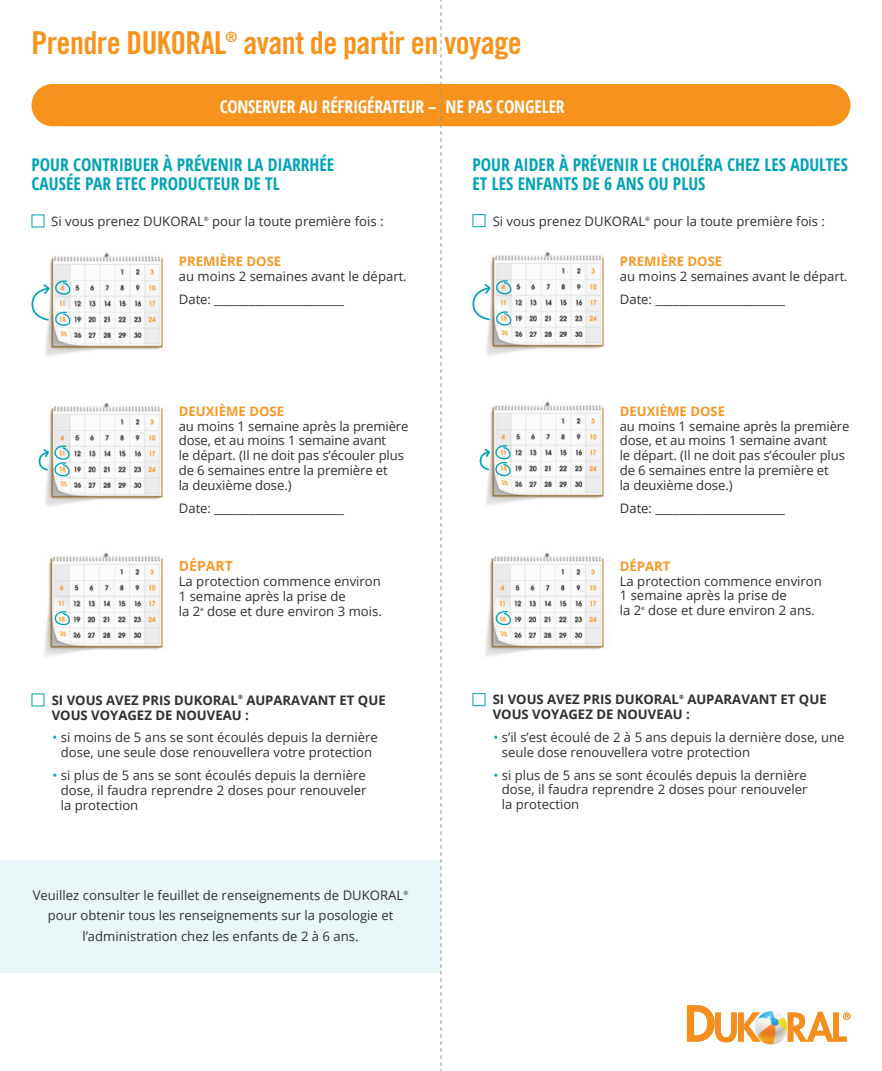
<style>
.page{position:relative;width:882px;height:1071px;background:#fff}
.page>*{position:absolute;margin:0;border:0;box-sizing:border-box;transform-origin:0 0}
.t1{font:31.5px "Trade Gothic LT Std Bd Cn 20";letter-spacing:-.02em;color:#f7931d}
.t2{font:700 condensed 17.5px/19.2px "Open Sans";color:#00a3b6}
.t3{font:700 condensed 17.5px "Open Sans";letter-spacing:-.015em;color:#fff}
.t4{font:700 14px "Open Sans";color:#f79827}
.t5{font:13.12px/14.9px "Open Sans";color:#312f30}
.t6{font:700 13.12px/14.9px "Open Sans";color:#312f30}
.t7{font:700 13.12px "Open Sans";color:#f79827}
.t8{font:5.95px "Open Sans";color:#312f30}
.t9{font:700 5.95px "Open Sans";color:#312f30}
.s1{color:#00a6b8}
</style>
<div class="page">
<img style="left:760px;top:1011px;width:28px;height:34px">
<div style="left:32px;top:84px;width:818px;height:42px;background:#f7931d;border-radius:21px"></div>
<img style="left:44px;top:553px;width:119px;height:104px">
<svg style="left:51px;top:610px;width:23px;height:17px"></svg>
<img style="left:45px;top:253px;width:118px;height:104px">
<svg style="left:31px;top:279px;width:43px;height:49px"></svg>
<img style="left:45px;top:403px;width:118px;height:104px">
<svg style="left:38px;top:444px;width:36px;height:34px"></svg>
<div style="left:472px;top:693px;width:13px;height:13px;border:1px solid #00a3b6"></div>
<div style="left:472px;top:214px;width:13px;height:13px;border:1px solid #00a3b6"></div>
<img style="left:485px;top:553px;width:119px;height:104px">
<svg style="left:492px;top:610px;width:23px;height:17px"></svg>
<img style="left:486px;top:252px;width:118px;height:104px">
<svg style="left:472px;top:279px;width:43px;height:49px"></svg>
<img style="left:486px;top:402px;width:118px;height:104px">
<svg style="left:479px;top:444px;width:36px;height:34px"></svg>
<div style="left:0;top:860px;width:441px;height:113px;background:#e9f7f8"></div>
<svg style="left:687px;top:1005px;width:73px;height:37px"></svg>
<svg style="left:788px;top:1012px;width:62px;height:30px"></svg>
<svg style="left:441px;top:0;width:1px;height:1071px"></svg>
<h1 class="t1" style="left:32px;top:24px;width:492px">Prendre DUKORAL<sup>®</sup> avant de partir en voyage</h1>
<h2 class="t3" style="left:220px;top:94px;width:346px">CONSERVER AU RÉFRIGÉRATEUR – NE PAS CONGELER</h2>
<h2 class="t2" style="left:32px;top:154px;width:304px">POUR CONTRIBUER À PRÉVENIR LA DIARRHÉE<br>CAUSÉE PAR ETEC PRODUCTEUR DE TL</h2>
<h2 class="t2" style="left:472px;top:154px;width:377px">POUR AIDER À PRÉVENIR LE CHOLÉRA CHEZ LES ADULTES<br>ET LES ENFANTS DE 6 ANS OU PLUS</h2>
<p class="t5" style="left:51px;top:214px;width:154px">Si vous prenez DUKORAL</p>
<p class="t8" style="left:204px;top:215px;width:6px">®</p>
<p class="t5" style="left:212px;top:214px;width:173px">pour la toute première fois :</p>
<p class="t7" style="left:179px;top:252px;width:104px">PREMIÈRE DOSE</p>
<p class="t5" style="left:179px;top:265px;width:230px;line-height:22.8px">au moins 2 semaines avant le départ.<br>Date: ______________________</p>
<p class="t7" style="left:179px;top:402px;width:107px">DEUXIÈME DOSE</p>
<p class="t5" style="left:179px;top:418px;width:231px">au moins 1 semaine après la première dose, et au moins 1 semaine avant<br>le départ. (Il ne doit pas s’écouler plus de 6 semaines entre la première et<br>la deuxième dose.)</p>
<p class="t5" style="left:179px;top:500px;width:167px">Date: ______________________</p>
<p class="t4" style="left:179px;top:556px;width:55px">DÉPART</p>
<p class="t5" style="left:179px;top:574px;width:204px">La protection commence environ<br>1 semaine après la prise de<br>la 2</p>
<p class="t8" style="left:200px;top:604px;width:5px">e</p>
<p class="t5" style="left:207px;top:603px;width:176px">dose et dure environ 3 mois.</p>
<p class="t6" style="left:52px;top:692px;width:188px">SI VOUS AVEZ PRIS DUKORAL</p>
<p class="t9" style="left:238px;top:693px;width:6px">®</p>
<p class="t6" style="left:52px;top:692px;width:335px;text-indent:195px">AUPARAVANT ET QUE<br>VOUS VOYAGEZ DE NOUVEAU :</p>
<p class="t5" style="left:52px;top:730px;width:327px;text-align:center"><span class="s1">•</span> si moins de 5 ans se sont écoulés depuis la dernière dose, une seule dose renouvellera votre protection</p>
<p class="t5" style="left:61px;top:767px;width:307px;text-align:justify;text-indent:-8px"><span class="s1">•</span> si plus de 5 ans se sont écoulés depuis la dernière dose, il faudra reprendre 2 doses pour renouveler la protection</p>
<p class="t5" style="left:33px;top:888px;width:372px">Veuillez consulter le feuillet de renseignements de DUKORAL</p>
<p class="t8" style="left:403px;top:889px;width:6px">®</p>
<p class="t5" style="left:48px;top:905px;width:347px;line-height:20.1px;text-align:center">pour obtenir tous les renseignements sur la posologie et l’administration chez les enfants de 2 à 6 ans.</p>
<p class="t5" style="left:493px;top:213px;width:154px">Si vous prenez DUKORAL</p>
<p class="t8" style="left:645px;top:214px;width:6px">®</p>
<p class="t5" style="left:654px;top:213px;width:173px">pour la toute première fois :</p>
<p class="t7" style="left:620px;top:252px;width:104px">PREMIÈRE DOSE</p>
<p class="t5" style="left:620px;top:264px;width:230px;line-height:22.8px">au moins 2 semaines avant le départ.<br>Date: ______________________</p>
<p class="t7" style="left:620px;top:402px;width:107px">DEUXIÈME DOSE</p>
<p class="t5" style="left:620px;top:418px;width:231px">au moins 1 semaine après la première dose, et au moins 1 semaine avant<br>le départ. (Il ne doit pas s’écouler plus de 6 semaines entre la première et<br>la deuxième dose.)</p>
<p class="t5" style="left:620px;top:500px;width:167px">Date: ______________________</p>
<p class="t7" style="left:620px;top:557px;width:52px">DÉPART</p>
<p class="t5" style="left:620px;top:573px;width:204px">La protection commence environ<br>1 semaine après la prise de<br>la 2</p>
<p class="t8" style="left:641px;top:604px;width:5px">e</p>
<p class="t5" style="left:648px;top:603px;width:168px">dose et dure environ 2 ans.</p>
<p class="t6" style="left:493px;top:692px;width:188px">SI VOUS AVEZ PRIS DUKORAL</p>
<p class="t9" style="left:679px;top:693px;width:6px">®</p>
<p class="t6" style="left:493px;top:692px;width:335px;text-indent:195px">AUPARAVANT ET QUE<br>VOUS VOYAGEZ DE NOUVEAU :</p>
<p class="t5" style="left:502px;top:729px;width:344px;text-indent:-8px"><span class="s1">•</span> s’il s’est écoulé de 2 à 5 ans depuis la dernière dose, une seule dose renouvellera votre protection</p>
<p class="t5" style="left:502px;top:767px;width:307px;text-align:justify;text-indent:-8px"><span class="s1">•</span> si plus de 5 ans se sont écoulés depuis la dernière dose, il faudra reprendre 2 doses pour renouveler la protection</p>
</div>
